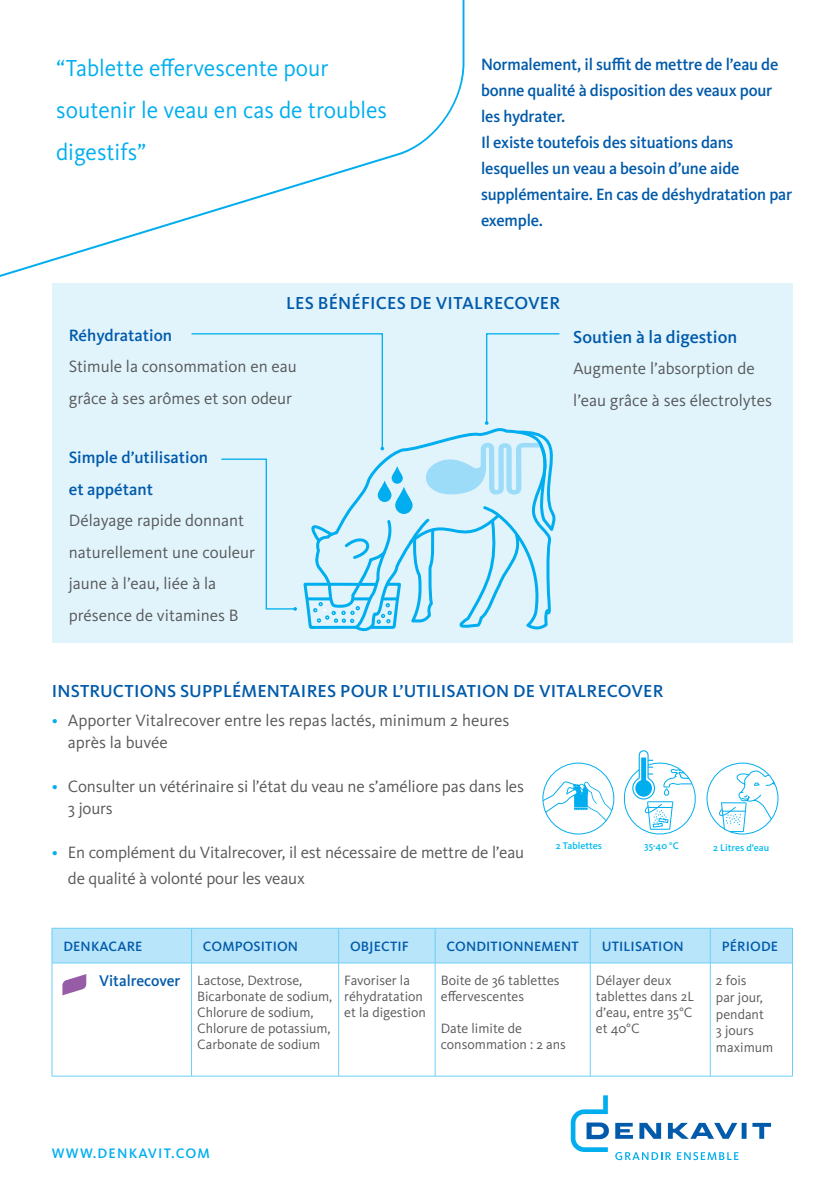
<style>
.page{position:relative;width:840px;height:1191px;background:#fff}
.page>*{position:absolute;margin:0;border:0;box-sizing:border-box;transform-origin:0 0}
.t1{font:24px/42px "Kievit OT";color:#00aeef}
.t2{font:500 18px "Kievit OT";letter-spacing:.01em;color:#015aaa}
.t3{font:17px/31.4px "Kievit OT";color:#57585a}
.t4{font:500 17px/26px "Kievit OT";letter-spacing:-.01em;color:#015aaa}
.t5{font:500 14.2px "Kievit OT";letter-spacing:.08em;color:#00aeef}
.t6{font:14px/16px "Kievit OT";color:#57585a}
.t7{font:500 14px "Kievit OT";letter-spacing:.01em;color:#015aaa}
.t8{font:500 10px "Kievit OT";color:#00baf1}
.s1{color:#00aeef}
.s2{font-weight:500;font-size:16px;color:#015aaa}
</style>
<div class="page">
<svg style="left:0;top:0;width:465px;height:277px"></svg>
<div style="left:53px;top:929px;width:738px;height:33px;background:#b9e5fa"></div>
<svg style="left:53px;top:963px;width:738px;height:112px"></svg>
<hr style="left:52px;top:928px;width:42px;height:1px;background:#6bcff6">
<hr style="left:52px;top:928px;width:1px;height:34px;background:#6bcff6">
<hr style="left:94px;top:928px;width:97px;height:1px;background:#6bcff6">
<hr style="left:191px;top:928px;width:147px;height:1px;background:#6bcff6">
<hr style="left:191px;top:928px;width:1px;height:34px;background:#6bcff6">
<hr style="left:338px;top:928px;width:97px;height:1px;background:#6bcff6">
<hr style="left:338px;top:928px;width:1px;height:34px;background:#6bcff6">
<hr style="left:435px;top:928px;width:155px;height:1px;background:#6bcff6">
<hr style="left:434px;top:928px;width:1px;height:34px;background:#6bcff6">
<hr style="left:590px;top:928px;width:120px;height:1px;background:#6bcff6">
<hr style="left:589px;top:928px;width:1px;height:34px;background:#6bcff6">
<hr style="left:710px;top:928px;width:82px;height:1px;background:#6bcff6">
<hr style="left:709px;top:928px;width:1px;height:34px;background:#6bcff6">
<hr style="left:791px;top:928px;width:1px;height:34px;background:#6bcff6">
<hr style="left:191px;top:962px;width:147px;height:1px;background:#6bcff6">
<hr style="left:338px;top:962px;width:97px;height:1px;background:#6bcff6">
<hr style="left:338px;top:963px;width:1px;height:113px;background:#6bcff6">
<hr style="left:435px;top:962px;width:155px;height:1px;background:#6bcff6">
<hr style="left:434px;top:963px;width:1px;height:113px;background:#6bcff6">
<hr style="left:590px;top:962px;width:120px;height:1px;background:#6bcff6">
<hr style="left:589px;top:963px;width:1px;height:113px;background:#6bcff6">
<hr style="left:710px;top:962px;width:82px;height:1px;background:#6bcff6">
<hr style="left:709px;top:963px;width:1px;height:113px;background:#6bcff6">
<hr style="left:791px;top:963px;width:1px;height:113px;background:#6bcff6">
<hr style="left:191px;top:1075px;width:147px;height:1px;background:#6bcff6">
<hr style="left:338px;top:1075px;width:97px;height:1px;background:#6bcff6">
<hr style="left:435px;top:1075px;width:155px;height:1px;background:#6bcff6">
<hr style="left:590px;top:1075px;width:120px;height:1px;background:#6bcff6">
<hr style="left:710px;top:1075px;width:82px;height:1px;background:#6bcff6">
<hr style="left:52px;top:962px;width:42px;height:1px;background:#6bcff6">
<hr style="left:52px;top:963px;width:1px;height:113px;background:#6bcff6">
<hr style="left:94px;top:962px;width:97px;height:1px;background:#6bcff6">
<hr style="left:191px;top:963px;width:1px;height:113px;background:#6bcff6">
<hr style="left:52px;top:1075px;width:42px;height:1px;background:#6bcff6">
<hr style="left:94px;top:1075px;width:97px;height:1px;background:#6bcff6">
<svg style="left:62px;top:974px;width:24px;height:21px"></svg>
<svg style="left:542px;top:762px;width:73px;height:73px"></svg>
<svg style="left:623px;top:750px;width:73px;height:85px"></svg>
<svg style="left:706px;top:763px;width:71px;height:71px"></svg>
<div style="left:706px;top:762px;width:72px;height:72px;border:1px solid #00aeef;border-radius:50%"></div>
<svg style="left:717px;top:770px;width:58px;height:62px"></svg>
<div style="left:52px;top:283px;width:740px;height:360px;background:#e1f4fc"></div>
<svg style="left:191px;top:333px;width:369px;height:299px"></svg>
<svg style="left:570px;top:1095px;width:200px;height:65px"></svg>
<h1 class="t1" style="left:56px;top:47px;width:332px">“Tablette effervescente pour soutenir le veau en cas de troubles digestifs”</h1>
<p class="t4" style="left:481px;top:52px;width:312px">Normalement, il suffit de mettre de l’eau de bonne qualité à disposition des veaux pour les hydrater.<br>Il existe toutefois des situations dans lesquelles un veau a besoin d’une aide supplémentaire. En cas de déshydratation par exemple.</p>
<p class="t2" style="left:286px;top:292px;width:275px">LES BÉNÉFICES DE VITALRECOVER</p>
<p class="t4" style="left:69px;top:322px;width:105px">Réhydratation</p>
<p class="t3" style="left:69px;top:351px;width:229px">Stimule la consommation en eau grâce à ses arômes et son odeur</p>
<p class="t2" style="left:573px;top:326px;width:165px">Soutien à la digestion</p>
<p class="t3" style="left:573px;top:353px;width:200px">Augmente l’absorption de l’eau grâce à ses électrolytes</p>
<p class="t4" style="left:69px;top:442px;width:141px;line-height:31.4px">Simple d’utilisation et appétant</p>
<p class="t3" style="left:69px;top:505px;width:187px">Délayage rapide donnant naturellement une couleur jaune à l’eau, liée à la présence de vitamines B</p>
<p class="t2" style="left:52px;top:680px;width:612px">INSTRUCTIONS SUPPLÉMENTAIRES POUR L’UTILISATION DE VITALRECOVER</p>
<p class="t3" style="left:68px;top:710px;width:443px;line-height:22px;text-indent:-16px"><span class="s1">•</span> Apporter Vitalrecover entre les repas lactés, minimum 2 heures après la buvée</p>
<p class="t3" style="left:68px;top:776px;width:457px;line-height:22px;text-indent:-16px"><span class="s1">•</span> Consulter un vétérinaire si l’état du veau ne s’améliore pas dans les<br>3 jours</p>
<p class="t3" style="left:68px;top:840px;width:457px;line-height:26px;text-indent:-16px"><span class="s1">•</span> En complément du Vitalrecover, il est nécessaire de mettre de l’eau de qualité à volonté pour les veaux</p>
<p class="t8" style="left:555px;top:839px;width:48px">2 Tablettes</p>
<p class="t8" style="left:644px;top:839px;width:36px">35-40 °C</p>
<p class="t8" style="left:712px;top:842px;width:57px">2 Litres d’eau</p>
<p class="t7" style="left:63px;top:938px;width:81px">DENKACARE</p>
<p class="t7" style="left:203px;top:938px;width:97px">COMPOSITION</p>
<p class="t7" style="left:350px;top:938px;width:60px">OBJECTIF</p>
<p class="t7" style="left:446px;top:938px;width:134px">CONDITIONNEMENT</p>
<p class="t7" style="left:601px;top:938px;width:84px">UTILISATION</p>
<p class="t7" style="left:721px;top:938px;width:58px">PÉRIODE</p>
<p class="t6" style="left:197px;top:972px;width:136px;text-indent:-98px"><span class="s2">Vitalrecover</span> Lactose, Dextrose,<br>Bicarbonate de sodium,<br>Chlorure de sodium,<br>Chlorure de potassium,<br>Carbonate de sodium</p>
<p class="t6" style="left:344px;top:972px;width:83px">Favoriser la réhydratation et la digestion</p>
<p class="t6" style="left:440px;top:972px;width:120px">Boite de 36 tablettes effervescentes</p>
<p class="t6" style="left:595px;top:972px;width:99px">Délayer deux tablettes dans 2L d’eau, entre 35°C et 40°C</p>
<p class="t6" style="left:715px;top:972px;width:59px;line-height:16.8px">2 fois<br>par jour, pendant<br>3 jours maximum</p>
<p class="t6" style="left:440px;top:1020px;width:127px">Date limite de consommation : 2 ans</p>
<p class="t5" style="left:52px;top:1144px;width:159px">WWW.DENKAVIT.COM</p>
</div>
